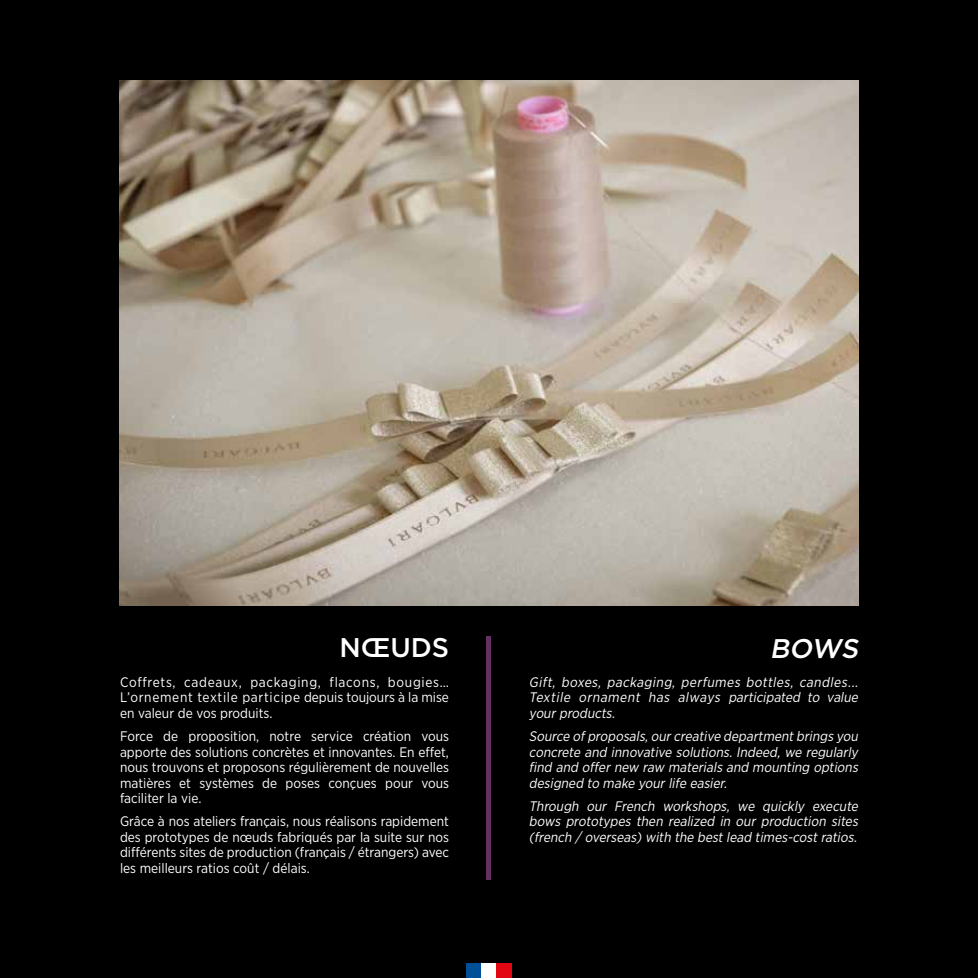
<style>
.page{position:relative;width:978px;height:978px;background:#000}
.page>*{position:absolute;margin:0;border:0;box-sizing:border-box;transform-origin:0 0}
.t1{font:500 27px "Gotham";color:#fff}
.t2{font:italic 500 27px "Gotham";color:#fff}
.t3{font:13.8px/15.5px "Gotham Narrow";color:#fff;text-align:justify}
.t4{font:italic 13.8px/15.5px "Gotham Narrow";color:#fff;text-align:justify}
</style>
<div class="page">
<img style="left:119px;top:80px;width:740px;height:525px">
<hr style="left:487px;top:636px;width:4px;height:244px;background:#673064">
<div style="left:466px;top:963px;width:15px;height:15px;background:#005098"></div>
<div style="left:481px;top:963px;width:16px;height:15px;background:#fff"></div>
<div style="left:497px;top:963px;width:15px;height:15px;background:#e30613"></div>
<h1 class="t1" style="left:339px;top:630px;width:111px">NŒUDS</h1>
<p class="t3" style="left:120px;top:674px;width:331px">Coffrets, cadeaux, packaging, flacons, bougies… L’ornement textile participe depuis toujours à la mise en valeur de vos produits.</p>
<p class="t3" style="left:120px;top:728px;width:331px">Force de proposition, notre service création vous apporte des solutions concrètes et innovantes. En effet, nous trouvons et proposons régulièrement de nouvelles matières et systèmes de poses conçues pour vous faciliter la vie.</p>
<p class="t3" style="left:120px;top:813px;width:331px">Grâce à nos ateliers français, nous réalisons rapidement des prototypes de nœuds fabriqués par la suite sur nos différents sites de production (français / étrangers) avec les meilleurs ratios coût / délais.</p>
<h1 class="t2" style="left:770px;top:631px;width:96px">BOWS</h1>
<p class="t4" style="left:529px;top:674px;width:333px">Gift, boxes, packaging, perfumes bottles, candles...<br>Textile ornament has always participated to value yourproducts.</p>
<p class="t4" style="left:529px;top:728px;width:333px">Source ofproposals,ourcreative departmentbrings you concrete and innovative solutions. Indeed, we regularly find and offer new raw materials and mounting options designed to make yourlife easier.</p>
<p class="t4" style="left:529px;top:798px;width:333px">Through our French workshops, we quickly execute bows prototypes then realized in our production sites (french / overseas)with the bestlead times-costratios.</p>
</div>
